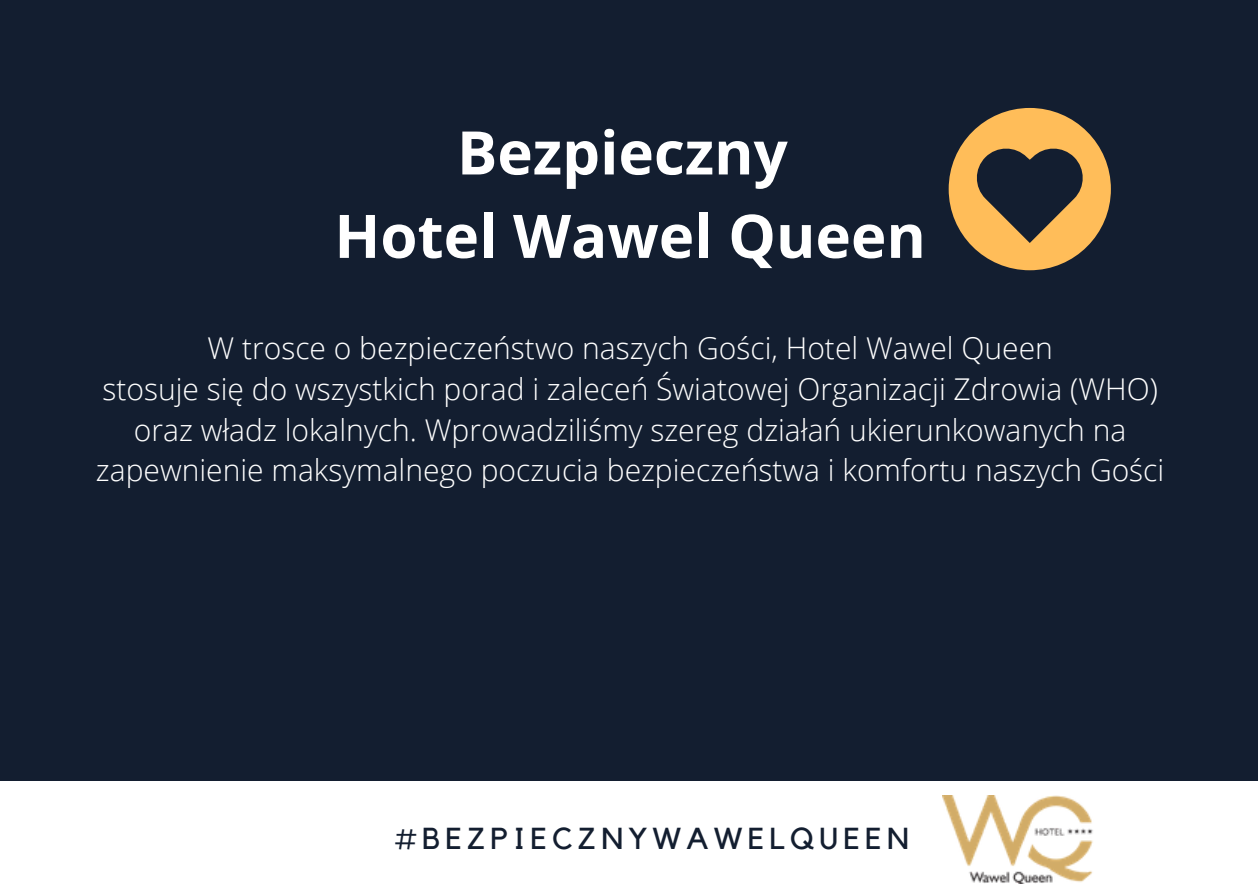
<style>
.page{position:relative;width:1258px;height:894px;background:#fff}
.page>*{position:absolute;margin:0;border:0;box-sizing:border-box;transform-origin:0 0}
.t1{font:700 60px/83.4px "Open Sans";color:#fff;text-align:center}
.t2{font:30.3px "Kollektif";letter-spacing:.17em;color:#131e30}
.t3{font:300 30px/40.5px "Open Sans";color:#fff;text-align:center}
</style>
<div class="page">
<div style="left:0;top:0;width:1258px;height:893px;background:#131e30"></div>
<div style="left:0;top:780px;width:1258px;height:113px;background:#fff"></div>
<img style="left:942px;top:795px;width:151px;height:88px">
<svg style="left:948px;top:108px;width:163px;height:162px"></svg>
<h1 class="t1" style="left:334px;top:109px;width:593px">Bezpieczny<br>Hotel Wawel Queen</h1>
<p class="t3" style="left:96px;top:327px;width:1070px">W trosce o bezpieczeństwo naszych Gości, Hotel Wawel Queen<br>stosuje się do wszystkich porad i zaleceń Światowej Organizacji Zdrowia (WHO) oraz władz lokalnych. Wprowadziliśmy szereg działań ukierunkowanych na zapewnienie maksymalnego poczucia bezpieczeństwa i komfortu naszych Gości</p>
<p class="t2" style="left:395px;top:823px;width:515px">#BEZPIECZNYWAWELQUEEN</p>
</div>
